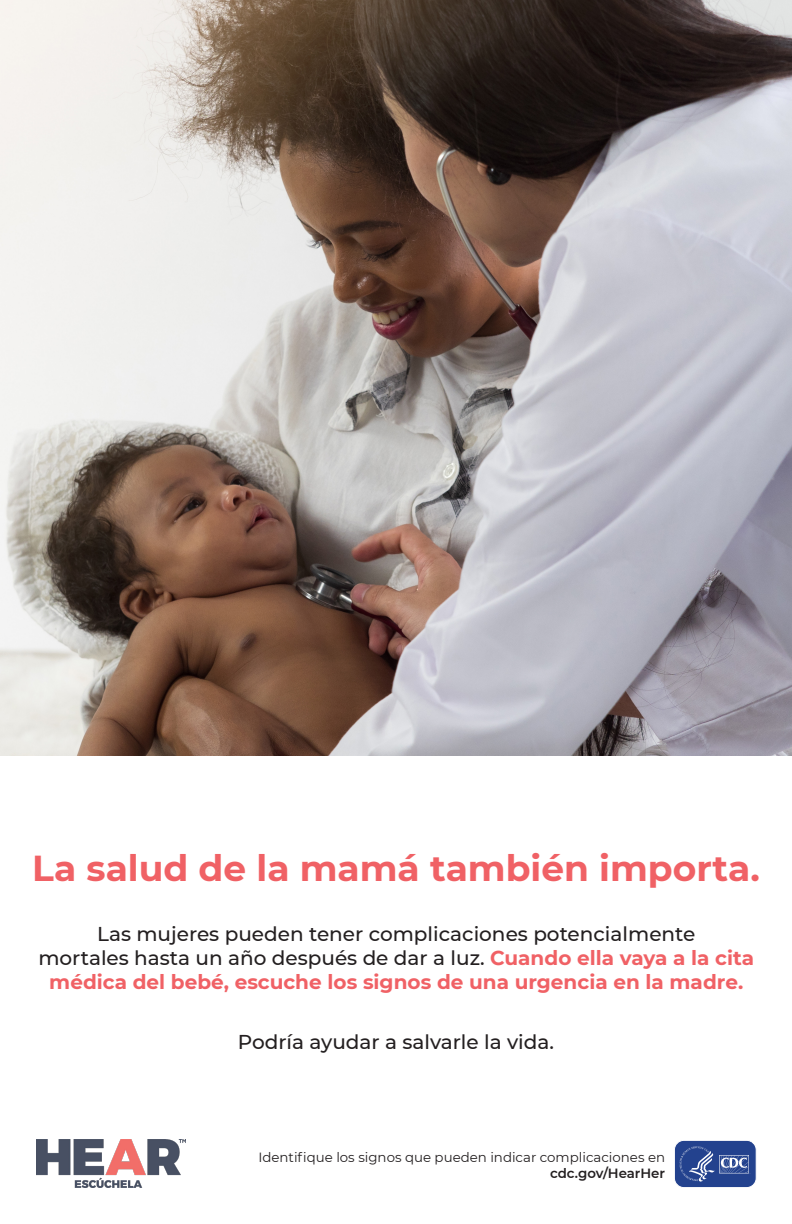
<style>
.page{position:relative;width:792px;height:1224px;background:#fff}
.page>*{position:absolute;margin:0;border:0;box-sizing:border-box;transform-origin:0 0}
.t1{font:700 36px "Montserrat";color:#f06165}
.t2{font:500 20px "Montserrat";color:#231f20}
.t3{font:700 20px "Montserrat";color:#f06165}
.t4{font:13.3px "Montserrat";color:#231f20}
.t5{font:600 13.3px "Montserrat";color:#231f20}
.s1{font-weight:700;color:#f06165}
</style>
<div class="page">
<svg style="left:674px;top:1140px;width:83px;height:48px"></svg>
<img style="left:0;top:0;width:792px;height:756px">
<img style="left:36px;top:1140px;width:150px;height:48px">
<p class="t1" style="left:32px;top:843px;width:729px">La salud de la mamá también importa.</p>
<p class="t2" style="left:97px;top:920px;width:600px">Las mujeres pueden tener complicaciones potencialmente</p>
<p class="t2" style="left:38px;top:944px;width:717px">mortales hasta un año después de dar a luz. <span class="s1">Cuando ella vaya a la cita</span></p>
<p class="t3" style="left:49px;top:968px;width:695px">médica del bebé, escuche los signos de una urgencia en la madre.</p>
<p class="t2" style="left:238px;top:1028px;width:318px">Podría ayudar a salvarle la vida.</p>
<p class="t4" style="left:258px;top:1149px;width:408px">Identifique los signos que pueden indicar complicaciones en</p>
<p class="t5" style="left:550px;top:1164px;width:117px">cdc.gov/HearHer</p>
</div>
